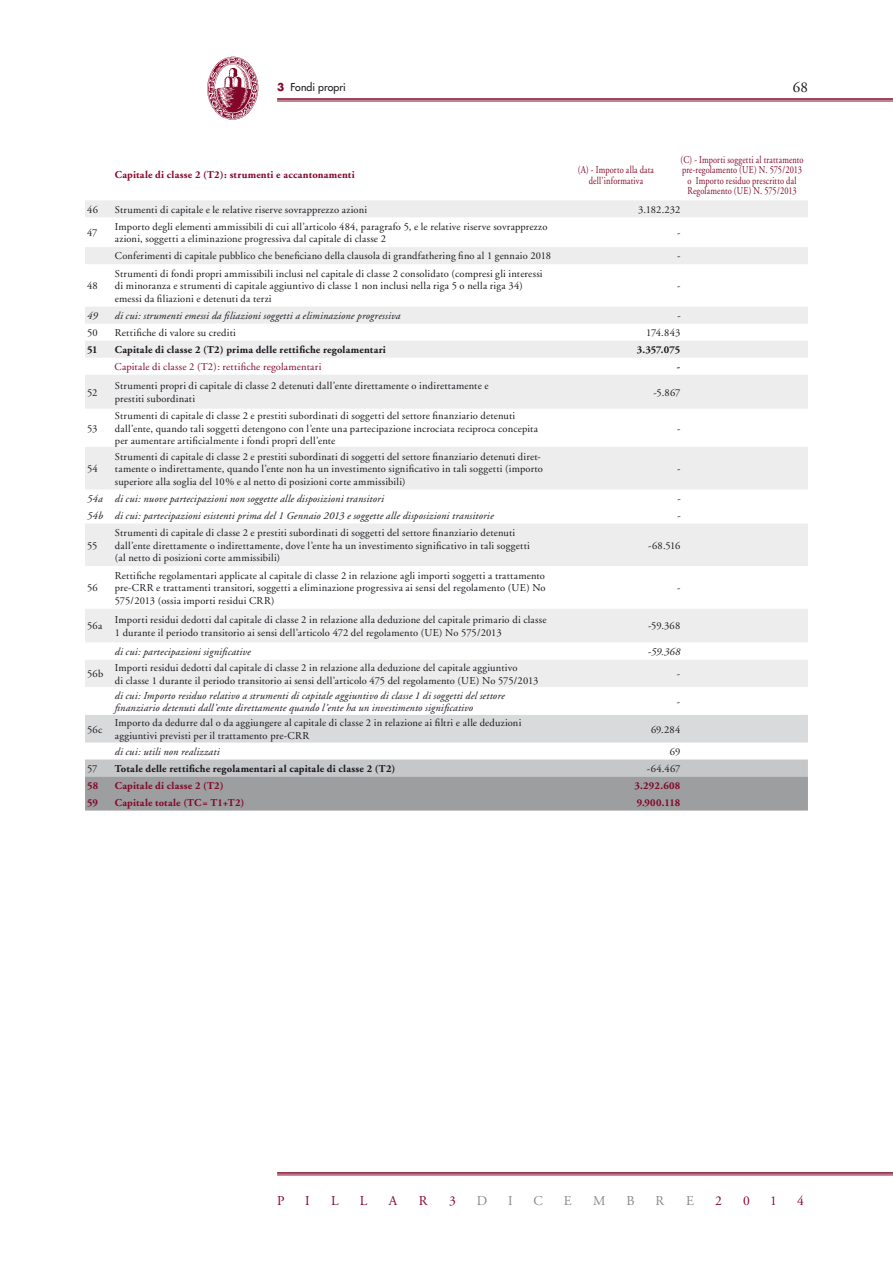
<style>
.page{position:relative;width:893px;height:1263px;background:#fff}
.page>*{position:absolute;margin:0;border:0;box-sizing:border-box;transform-origin:0 0}
.t1{font:15px "Adobe Garamond";color:#1a171c}
.t2{font:13.5px "Adobe Garamond";color:#830628}
.t3{font:13.5px "Adobe Garamond";color:#87888a}
.t4{font:10.5px/12.6px "Adobe Garamond";letter-spacing:.02em;color:#1a171c}
.t5{font:italic 10.5px/12.6px "Adobe Garamond";letter-spacing:.02em;color:#1a171c}
.t6{font:10.5px/10.5px "Adobe Garamond";letter-spacing:.02em;color:#830628;text-align:center;scale:.8 1}
.t7{font:700 10.5px "Adobe Garamond";letter-spacing:.02em;color:#1a171c}
.t8{font:700 10.5px "Adobe Garamond";letter-spacing:.025em;color:#830628}
.t9{font:10.5px "Adobe Garamond";letter-spacing:.02em;color:#830628}
.t10{font:10.5px "Futura";letter-spacing:.005em;color:#1a171c}
.s1{font-weight:700;color:#830628}
</style>
<div class="page">
<hr style="left:277px;top:1172px;width:616px;height:2px;background:#830628">
<hr style="left:277px;top:1175px;width:616px;height:1px;background:#830628">
<hr style="left:277px;top:98px;width:616px;height:2px;background:#830628">
<hr style="left:277px;top:101px;width:616px;height:1px;background:#830628">
<img style="left:208px;top:56px;width:51px;height:64px">
<svg style="left:85px;top:200px;width:723px;height:366px;fill:#f2f2f2"></svg>
<svg style="left:85px;top:609px;width:723px;height:78px;fill:#ededee"></svg>
<div style="left:85px;top:715px;width:723px;height:27px;background:#d9dadb"></div>
<svg style="left:85px;top:759px;width:723px;height:51px;background:#abacae"></svg>
<p class="t10" style="left:277px;top:81px;width:70px"><span class="s1">3</span> Fondi propri</p>
<h1 class="t1" style="left:793px;top:79px;width:17px">68</h1>
<p class="t8" style="left:115px;top:169px;width:241px">Capitale di classe 2 (T2): strumenti e accantonamenti</p>
<p class="t6" style="left:578px;top:165px;width:97px">(A) - Importo alla data dell’informativa</p>
<p class="t6" style="left:680px;top:154px;width:156px">(C) - Importi soggetti al trattamento pre-regolamento (UE) N. 575/2013 o Importo residuo prescritto dal Regolamento (UE) N. 575/2013</p>
<p class="t4" style="left:87px;top:203px;width:12px">46</p>
<p class="t4" style="left:115px;top:203px;width:254px">Strumenti di capitale e le relative riserve sovrapprezzo azioni</p>
<p class="t4" style="left:638px;top:203px;width:44px">3.182.232</p>
<p class="t4" style="left:87px;top:227px;width:12px">47</p>
<p class="t4" style="left:115px;top:220px;width:434px">Importo degli elementi ammissibili di cui all’articolo 484, paragrafo 5, e le relative riserve sovrapprezzo azioni, soggetti a eliminazione progressiva dal capitale di classe 2</p>
<p class="t4" style="left:677px;top:227px;width:5px">-</p>
<p class="t4" style="left:115px;top:250px;width:438px">Conferimenti di capitale pubblico che beneficiano della clausola di grandfathering fino al 1 gennaio 2018</p>
<p class="t4" style="left:677px;top:250px;width:5px">-</p>
<p class="t4" style="left:87px;top:280px;width:12px">48</p>
<p class="t4" style="left:115px;top:267px;width:429px">Strumenti di fondi propri ammissibili inclusi nel capitale di classe 2 consolidato (compresi gli interessi di minoranza e strumenti di capitale aggiuntivo di classe 1 non inclusi nella riga 5 o nella riga 34) emessi da filiazioni e detenuti da terzi</p>
<p class="t4" style="left:677px;top:280px;width:5px">-</p>
<p class="t5" style="left:87px;top:310px;width:12px">49</p>
<p class="t5" style="left:115px;top:310px;width:287px">di cui: strumenti emessi da filiazioni soggetti a eliminazione progressiva</p>
<p class="t5" style="left:677px;top:310px;width:5px">-</p>
<p class="t4" style="left:87px;top:327px;width:12px">50</p>
<p class="t4" style="left:115px;top:327px;width:123px">Rettifiche di valore su crediti</p>
<p class="t4" style="left:646px;top:327px;width:36px">174.843</p>
<p class="t7" style="left:87px;top:344px;width:12px">51</p>
<p class="t7" style="left:115px;top:344px;width:273px">Capitale di classe 2 (T2) prima delle rettifiche regolamentari</p>
<p class="t7" style="left:637px;top:344px;width:45px">3.357.075</p>
<p class="t9" style="left:114px;top:361px;width:208px">Capitale di classe 2 (T2): rettifiche regolamentari</p>
<p class="t7" style="left:677px;top:361px;width:5px">-</p>
<p class="t4" style="left:87px;top:386px;width:12px">52</p>
<p class="t4" style="left:115px;top:380px;width:375px">Strumenti propri di capitale di classe 2 detenuti dall’ente direttamente o indirettamente e prestiti subordinati</p>
<p class="t4" style="left:653px;top:386px;width:28px">-5.867</p>
<p class="t4" style="left:87px;top:422px;width:12px">53</p>
<p class="t4" style="left:115px;top:410px;width:425px">Strumenti di capitale di classe 2 e prestiti subordinati di soggetti del settore finanziario detenuti dall’ente, quando tali soggetti detengono con l’ente una partecipazione incrociata reciproca concepita per aumentare artificialmente i fondi propri dell’ente</p>
<p class="t4" style="left:677px;top:422px;width:5px">-</p>
<p class="t4" style="left:87px;top:463px;width:12px">54</p>
<p class="t4" style="left:115px;top:450px;width:430px">Strumenti di capitale di classe 2 e prestiti subordinati di soggetti del settore finanziario detenuti diret&shy;tamente o indirettamente, quando l’ente non ha un investimento significativo in tali soggetti (importo superiore alla soglia del 10% e al netto di posizioni corte ammissibili)</p>
<p class="t4" style="left:677px;top:463px;width:5px">-</p>
<p class="t5" style="left:87px;top:492px;width:298px">54a di cui: nuove partecipazioni non soggette alle disposizioni transitori</p>
<p class="t5" style="left:677px;top:492px;width:5px">-</p>
<p class="t5" style="left:87px;top:509px;width:408px">54b di cui: partecipazioni esistenti prima del 1 Gennaio 2013 e soggette alle disposizioni transitorie</p>
<p class="t5" style="left:677px;top:509px;width:5px">-</p>
<p class="t4" style="left:87px;top:539px;width:12px">55</p>
<p class="t4" style="left:115px;top:527px;width:417px">Strumenti di capitale di classe 2 e prestiti subordinati di soggetti del settore finanziario detenuti dall’ente direttamente o indirettamente, dove l’ente ha un investimento significativo in tali soggetti (al netto di posizioni corte ammissibili)</p>
<p class="t4" style="left:648px;top:539px;width:34px">-68.516</p>
<p class="t4" style="left:87px;top:582px;width:12px">56</p>
<p class="t4" style="left:115px;top:569px;width:432px">Rettifiche regolamentari applicate al capitale di classe 2 in relazione agli importi soggetti a trattamento pre-CRR</p>
<p class="t4" style="left:115px;top:582px;width:432px;text-indent:41px">e trattamenti transitori, soggetti a eliminazione progressiva ai sensi del regolamento (UE) No<br>575/2013 (ossia importi residui CRR</p>
<p class="t4" style="left:271px;top:594px;width:5px">)</p>
<p class="t4" style="left:677px;top:582px;width:5px">-</p>
<p class="t4" style="left:87px;top:620px;width:17px">56a</p>
<p class="t4" style="left:115px;top:614px;width:433px">Importi residui dedotti dal capitale di classe 2 in relazione alla deduzione del capitale primario di classe<br>1 durante il periodo transitorio ai sensi dell’articolo 472 del regolamento (UE) No 575/2013</p>
<p class="t4" style="left:648px;top:620px;width:34px">-59.368</p>
<p class="t5" style="left:115px;top:646px;width:137px">di cui: partecipazioni significative</p>
<p class="t5" style="left:648px;top:646px;width:34px">-59.368</p>
<p class="t4" style="left:87px;top:668px;width:18px">56b</p>
<p class="t4" style="left:115px;top:662px;width:425px">Importi residui dedotti dal capitale di classe 2 in relazione alla deduzione del capitale aggiuntivo<br>di classe 1 durante il periodo transitorio ai sensi dell’articolo 475 del regolamento (UE) No 575/2013</p>
<p class="t4" style="left:677px;top:668px;width:5px">-</p>
<p class="t5" style="left:115px;top:689px;width:392px">di cui: Importo residuo relativo a strumenti di capitale aggiuntivo di classe 1 di soggetti del settore finanziario detenuti dall’ente direttamente quando l’ente ha un investimento significativo</p>
<p class="t4" style="left:677px;top:695px;width:5px">-</p>
<p class="t4" style="left:87px;top:723px;width:17px">56c</p>
<p class="t4" style="left:115px;top:717px;width:408px">Importo da dedurre dal o da aggiungere al capitale di classe 2 in relazione ai filtri e alle deduzioni aggiuntivi previsti per il trattamento pre-CRR</p>
<p class="t4" style="left:651px;top:723px;width:31px">69.284</p>
<p class="t5" style="left:115px;top:745px;width:106px">di cui: utili non realizzati</p>
<p class="t4" style="left:670px;top:745px;width:12px">69</p>
<p class="t4" style="left:87px;top:762px;width:12px">57</p>
<p class="t7" style="left:115px;top:763px;width:282px">Totale delle rettifiche regolamentari al capitale di classe 2 (T2)</p>
<p class="t4" style="left:647px;top:762px;width:35px">-64.467</p>
<p class="t8" style="left:87px;top:780px;width:13px">58</p>
<p class="t8" style="left:115px;top:780px;width:110px">Capitale di classe 2 (T2)</p>
<p class="t8" style="left:635px;top:780px;width:47px">3.292.608</p>
<p class="t8" style="left:87px;top:797px;width:12px">59</p>
<p class="t8" style="left:115px;top:797px;width:131px">Capitale totale (TC = T1+T2)</p>
<p class="t8" style="left:637px;top:797px;width:45px">9.900.118</p>
<p class="t2" style="left:277px;top:1193px;width:9px">P</p>
<p class="t2" style="left:305px;top:1193px;width:6px">i</p>
<p class="t2" style="left:331px;top:1193px;width:9px">l</p>
<p class="t2" style="left:360px;top:1193px;width:9px">l</p>
<p class="t2" style="left:389px;top:1193px;width:10px">a</p>
<p class="t2" style="left:419px;top:1193px;width:10px">r</p>
<p class="t2" style="left:449px;top:1193px;width:8px">3</p>
<p class="t3" style="left:477px;top:1193px;width:12px">d</p>
<p class="t3" style="left:508px;top:1193px;width:6px">i</p>
<p class="t3" style="left:533px;top:1193px;width:11px">c</p>
<p class="t3" style="left:564px;top:1193px;width:9px">e</p>
<p class="t3" style="left:593px;top:1193px;width:14px">m</p>
<p class="t3" style="left:627px;top:1193px;width:10px">b</p>
<p class="t3" style="left:656px;top:1193px;width:10px">r</p>
<p class="t3" style="left:686px;top:1193px;width:9px">e</p>
<p class="t2" style="left:715px;top:1193px;width:8px">2</p>
<p class="t2" style="left:743px;top:1193px;width:8px">0</p>
<p class="t2" style="left:770px;top:1193px;width:8px">1</p>
<p class="t2" style="left:797px;top:1193px;width:8px">4</p>
</div>
